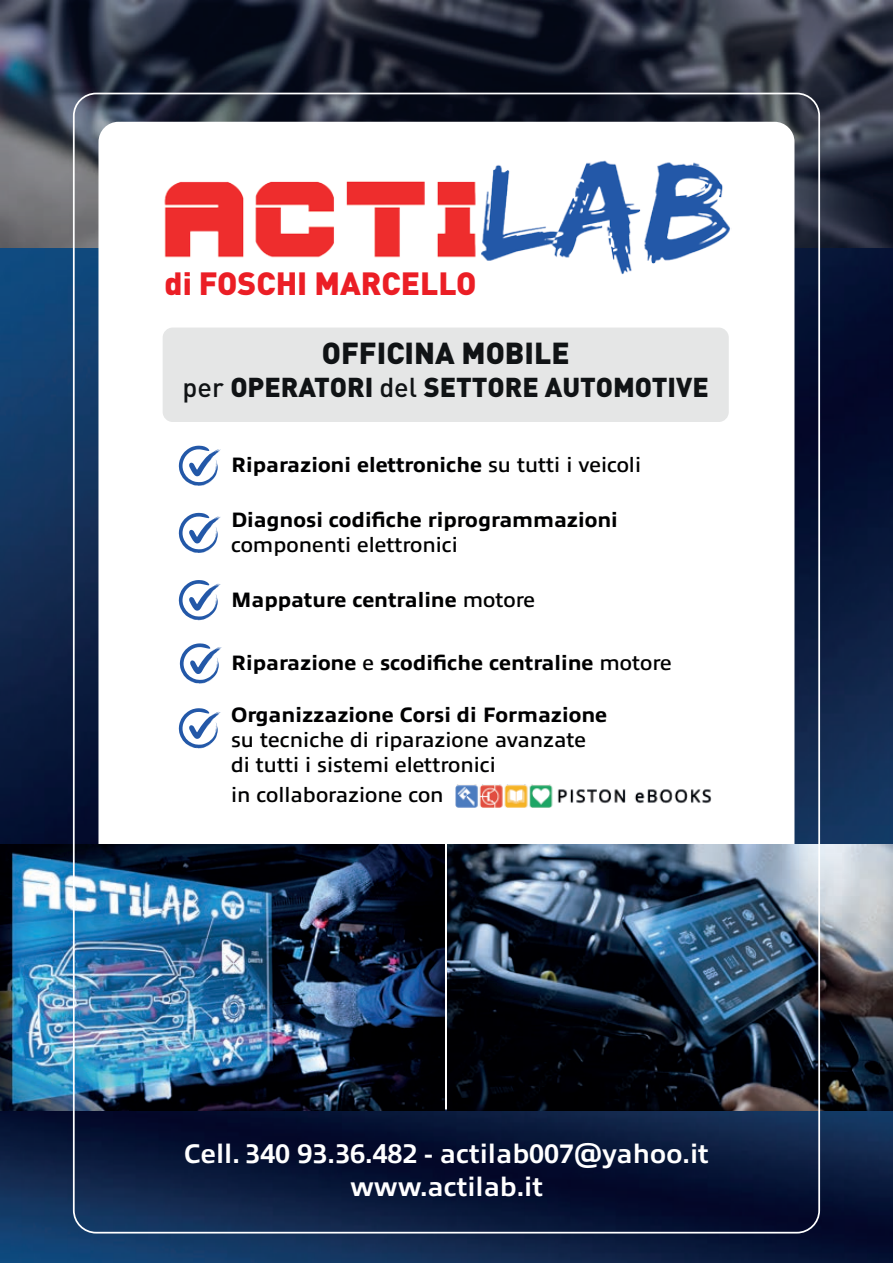
<style>
.page{position:relative;width:893px;height:1263px;background:#fff}
.page>*{position:absolute;margin:0;border:0;box-sizing:border-box;transform-origin:0 0}
.t1{font:900 31.8px "DIN";color:#eb1e25}
.t2{font:900 30px "DIN Pro";color:#101315}
.t3{font:700 27px/33px "Allumi Std";color:#fff;text-align:center}
.t4{font:900 27px "DIN Pro";color:#101315}
.t5{font:800 21px "Allumi Std";color:#000001}
.t6{font:600 21px/25.2px "Allumi Std";color:#000001}
.s1{font-weight:500}
.s2{font-weight:600}
</style>
<div class="page">
<svg style="left:0;top:0;width:893px;height:248px;background:#2f3542"></svg>
<img style="left:0;top:248px;width:893px;height:1015px">
<div style="left:98px;top:122px;width:696px;height:987px;background:#fff;border-radius:20px"></div>
<img style="left:164px;top:160px;width:566px;height:115px">
<svg style="left:179px;top:446px;width:42px;height:40px"></svg>
<svg style="left:179px;top:513px;width:42px;height:40px"></svg>
<svg style="left:179px;top:580px;width:42px;height:40px"></svg>
<svg style="left:180px;top:643px;width:42px;height:41px"></svg>
<svg style="left:179px;top:708px;width:42px;height:40px"></svg>
<img style="left:455px;top:785px;width:257px;height:23px">
<img style="left:0;top:844px;width:445px;height:266px">
<img style="left:447px;top:845px;width:446px;height:266px">
<div style="left:163px;top:328px;width:566px;height:94px;background:#e5e6e6;border-radius:10px"></div>
<h1 class="t1" style="left:165px;top:262px;width:313px">di FOSCHI MARCELLO</h1>
<h2 class="t2" style="left:322px;top:328px;width:249px">OFFICINA MOBILE</h2>
<p class="t4" style="left:183px;top:364px;width:528px"><span class="s1">per</span> OPERATORI <span class="s1">del</span> SETTORE AUTOMOTIVE</p>
<p class="t5" style="left:231px;top:453px;width:411px">Riparazioni elettroniche <span class="s2">su tutti i veicoli</span></p>
<p class="t5" style="left:231px;top:508px;width:388px">Diagnosi codifiche riprogrammazioni</p>
<p class="t6" style="left:231px;top:532px;width:228px">componenti elettronici</p>
<p class="t5" style="left:231px;top:588px;width:305px">Mappature centraline <span class="s2">motore</span></p>
<p class="t5" style="left:231px;top:651px;width:442px">Riparazione <span class="s2">e</span> scodifiche centraline <span class="s2">motore</span></p>
<p class="t5" style="left:231px;top:703px;width:378px">Organizzazione Corsi di Formazione</p>
<p class="t6" style="left:231px;top:727px;width:356px">su tecniche di riparazione avanzate di tutti i sistemi elettronici</p>
<p class="t6" style="left:231px;top:783px;width:214px">in collaborazione con</p>
<p class="t3" style="left:184px;top:1137px;width:526px">Cell. 340 93.36.482 - actilab007@yahoo.it www.actilab.it</p>
</div>
